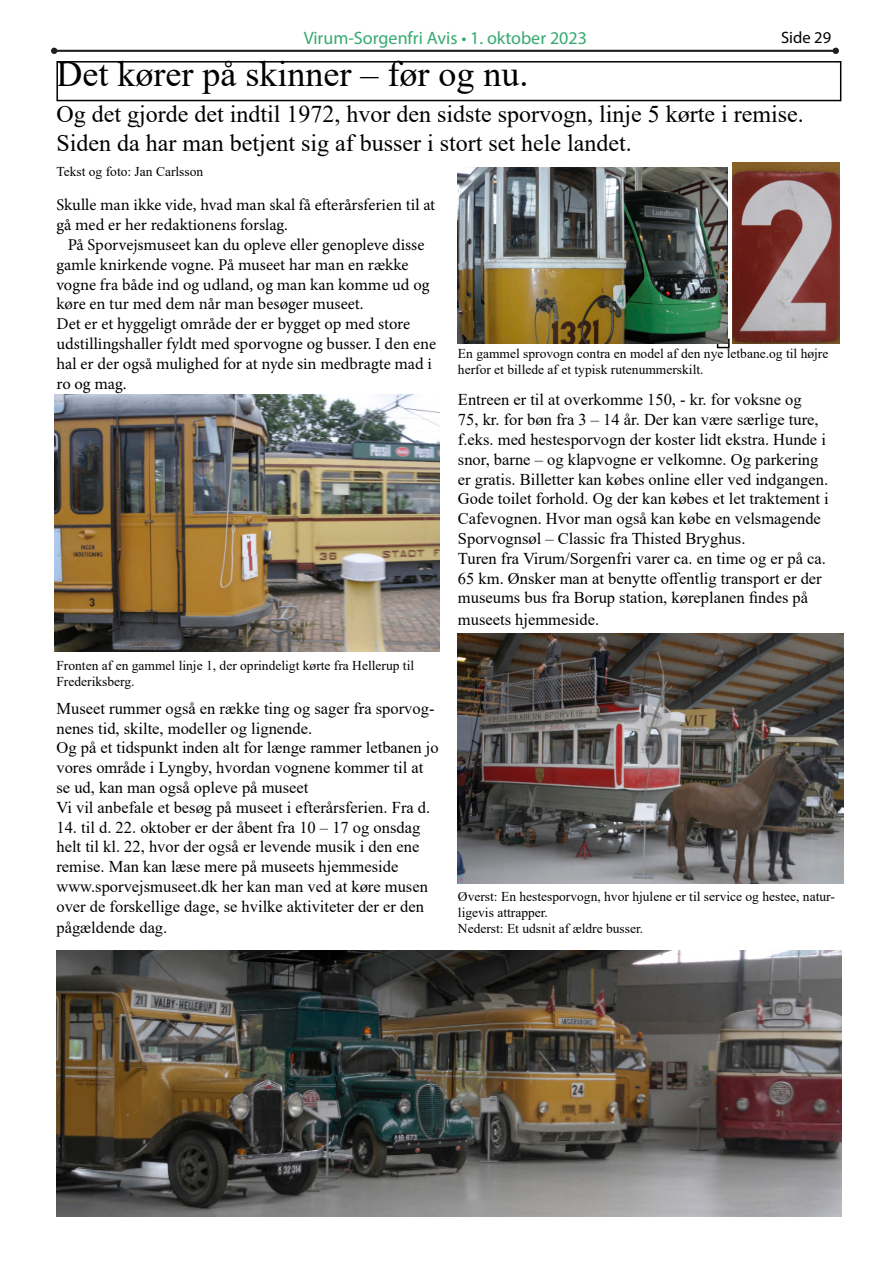
<style>
.page{position:relative;width:893px;height:1263px;background:#fff}
.page>*{position:absolute;margin:0;border:0;box-sizing:border-box;transform-origin:0 0}
.t1{font:36px "Times New Roman";color:#000}
.t2{font:24px/28.8px "Times New Roman";color:#000}
.t3{font:18px "Myriad Pro";color:#35a971}
.t4{font:16.5px/19.8px "Times New Roman";color:#000}
.t5{font:16.5px/19.8px "Minion Pro";color:#000}
.t6{font:16.5px "Myriad Pro";color:#000}
.t7{font:13.5px/16.2px "Times New Roman";color:#000}
</style>
<div class="page">
<hr style="left:54px;top:50px;width:782px;height:2px;background:#231f20">
<svg style="left:51px;top:48px;width:6px;height:6px"></svg>
<svg style="left:833px;top:48px;width:6px;height:6px"></svg>
<img style="left:458px;top:633px;width:386px;height:250px">
<div style="left:717px;top:339px;width:13px;height:9px;border:2px solid #000"></div>
<img style="left:458px;top:167px;width:269px;height:176px">
<img style="left:733px;top:162px;width:106px;height:181px">
<div style="left:56px;top:61px;width:785px;height:40px;border:2px solid #000"></div>
<img style="left:54px;top:395px;width:386px;height:256px">
<img style="left:56px;top:950px;width:785px;height:266px">
<p class="t3" style="left:304px;top:27px;width:285px">Virum-Sorgenfri Avis • 1. oktober 2023</p>
<p class="t6" style="left:781px;top:28px;width:51px">Side 29</p>
<p class="t1" style="left:56px;top:49px;width:473px">Det kører på skinner – før og nu.</p>
<p class="t2" style="left:56px;top:99px;width:749px">Og det gjorde det indtil 1972, hvor den sidste sporvogn, linje 5 kørte i remise.<br>Siden da har man betjent sig af busser i stort set hele landet.</p>
<p class="t7" style="left:56px;top:163px;width:148px">Tekst og foto: Jan Carlsson</p>
<p class="t5" style="left:56px;top:195px;width:380px">Skulle man ikke vide, hvad man skal få efterårsferien til at gå med er her redaktionens forslag.</p>
<p class="t5" style="left:56px;top:235px;width:375px;text-indent:11px">På Sporvejsmuseet kan du opleve eller genopleve disse gamle knirkende vogne. På museet har man en række vogne fra både ind og udland, og man kan komme ud og køre en tur med dem når man besøger museet.</p>
<p class="t5" style="left:56px;top:314px;width:381px">Det er et hyggeligt område der er bygget op med store udstillingshaller fyldt med sporvogne og busser. I den ene hal er der også mulighed for at nyde sin medbragte mad i ro og mag.</p>
<p class="t7" style="left:56px;top:657px;width:359px">Fronten af en gammel linje 1, der oprindeligt kørte fra Hellerup til<br>Frederiksberg.</p>
<p class="t4" style="left:56px;top:698px;width:380px">Museet rummer også en række ting og sager fra sporvog&shy;nenes tid, skilte, modeller og lignende.</p>
<p class="t4" style="left:56px;top:737px;width:384px">Og på et tidspunkt inden alt for længe rammer letbanen jo vores område i Lyngby, hvordan vognene kommer til at se ud, kan man også opleve på museet</p>
<p class="t4" style="left:56px;top:797px;width:375px">Vi vil anbefale et besøg på museet i efterårsferien. Fra d.</p>
<p class="t4" style="left:56px;top:817px;width:373px">14. til d. 22. oktober er der åbent fra 10 – 17 og onsdag helt til kl. 22, hvor der også er levende musik i den ene remise. Man kan læse mere på museets hjemmeside www.sporvejsmuseet.dk her kan man ved at køre musen over de forskellige dage, se hvilke aktiviteter der er den</p>
<p class="t4" style="left:56px;top:917px;width:112px">pågældende dag.</p>
<p class="t7" style="left:458px;top:345px;width:372px">En gammel sprovogn contra en model af den nye letbane.og til højre herfor et billede af et typisk rutenummerskilt.</p>
<p class="t4" style="left:458px;top:389px;width:372px">Entreen er til at overkomme 150, - kr. for voksne og<br>75, kr. for bøn fra 3 – 14 år. Der kan være særlige ture, f.eks. med hestesporvogn der koster lidt ekstra. Hunde i snor, barne – og klapvogne er velkomne. Og parkering er gratis. Billetter kan købes online eller ved indgangen.<br>Gode toilet forhold. Og der kan købes et let traktement i Cafevognen. Hvor man også kan købe en velsmagende Sporvognsøl – Classic fra Thisted Bryghus.</p>
<p class="t4" style="left:458px;top:548px;width:370px">Turen fra Virum/Sorgenfri varer ca. en time og er på ca.<br>65 km. Ønsker man at benytte offentlig transport er der museums bus fra Borup station, køreplanen findes på</p>
<p class="t4" style="left:458px;top:609px;width:143px">museets hjemmeside.</p>
<p class="t7" style="left:458px;top:888px;width:378px">Øverst: En hestesporvogn, hvor hjulene er til service og hestee, natur&shy;ligevis attrapper.</p>
<p class="t7" style="left:458px;top:920px;width:187px">Nederst: Et udsnit af ældre busser.</p>
</div>
